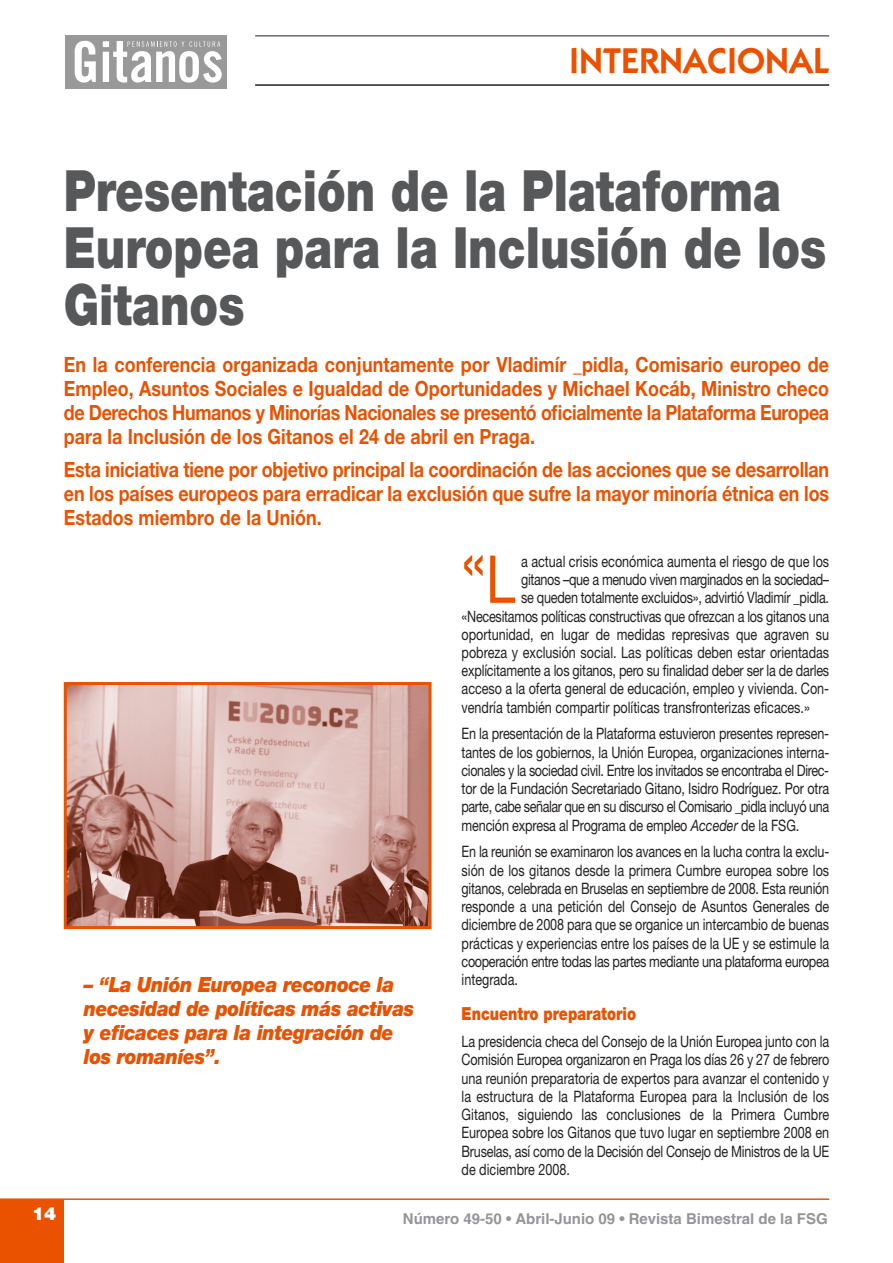
<style>
.page{position:relative;width:893px;height:1263px;background:#fff}
.page>*{position:absolute;margin:0;border:0;box-sizing:border-box;transform-origin:0 0}
.t1{font:66.15px "Helvetica Neue";color:#ea5200;scale:.8 1}
.t2{font:900 57px/57px "Helvetica Neue";color:#57585a;scale:.8 1}
.t3{font:600 36px "Itc Kabel";color:#ea5200}
.t4{font:700 21px/24px "Helvetica Neue";letter-spacing:.005em;color:#ea5200;text-align:justify;scale:.85 1}
.t5{font:italic 900 21px/24px "Helvetica Neue";letter-spacing:-.02em;color:#ea5200;scale:.93 1}
.t6{font:900 18px "Helvetica Neue";color:#ea5200;scale:.8 1}
.t7{font:900 18px "Helvetica Neue";color:#fff}
.t8{font:15.75px/18.3px "Helvetica Neue";letter-spacing:-.01em;color:#231f20;text-align:justify;scale:.8 1}
.t9{font:15.75px "Helvetica Neue";letter-spacing:-.03em;color:#231f20;scale:.8 1}
.t10{font:700 15px "Helvetica";color:#939598}
.s1{font-style:italic}
</style>
<div class="page">
<div style="left:65px;top:35px;width:162px;height:54px;background:#999"></div>
<svg style="left:75px;top:41px;width:21px;height:42px"></svg>
<svg style="left:103px;top:41px;width:119px;height:42px"></svg>
<hr style="left:255px;top:84px;width:574px;height:2px;background:#231f20">
<hr style="left:255px;top:36px;width:574px;height:1px;background:#231f20">
<hr style="left:0;top:1198px;width:829px;height:2px;background:#ea5200">
<div style="left:0;top:1199px;width:64px;height:64px;background:#ea5200"></div>
<img style="left:68px;top:686px;width:359px;height:239px">
<div style="left:64px;top:682px;width:367px;height:247px;border:3px solid #ea5200"></div>
<h3 class="t3" style="left:569px;top:48px;width:262px">INTERNACIONAL</h3>
<h2 class="t2" style="left:64px;top:167px;width:955px">Presentación de la Plataforma<br>Europea para la Inclusión de los<br>Gitanos</h2>
<p class="t4" style="left:64px;top:355px;width:902px">En la conferencia organizada conjuntamente por Vladimír _pidla, Comisario europeo de Empleo, Asuntos Sociales e Igualdad de Oportunidades y Michael Kocáb, Ministro checo de Derechos Humanos y Minorías Nacionales se presentó oficialmente la Plataforma Europea para la Inclusión de los Gitanos el 24 de abril en Praga.</p>
<h3 class="t4" style="left:64px;top:459px;width:902px">Esta iniciativa tiene por objetivo principal la coordinación de las acciones que se desarrollan en los países europeos para erradicar la exclusión que sufre la mayor minoría étnica en los Estados miembro de la Unión.</h3>
<h3 class="t5" style="left:84px;top:974px;width:357px">– “La Unión Europea reconoce la necesidad de políticas más activas y eficaces para la integración de los romaníes”.</h3>
<h1 class="t1" style="left:462px;top:546px;width:69px">«L</h1>
<p class="t8" style="left:521px;top:554px;width:386px">a actual crisis económica aumenta el riesgo de que los</p>
<p class="t9" style="left:521px;top:574px;width:386px">gitanos –que a menudo viven marginados en la sociedad–</p>
<p class="t8" style="left:521px;top:590px;width:386px">se queden totalmente excluidos», advirtió Vladimír _pidla.</p>
<p class="t8" style="left:462px;top:608px;width:461px">«Necesitamos políticas constructivas que ofrezcan a los gitanos una</p>
<p class="t8" style="left:462px;top:626px;width:461px">oportunidad, en lugar de medidas represivas que agraven su</p>
<p class="t8" style="left:462px;top:645px;width:461px">pobreza y exclusión social. Las políticas deben estar orientadas</p>
<p class="t8" style="left:462px;top:663px;width:461px">explícitamente a los gitanos, pero su finalidad deber ser la de darles</p>
<p class="t8" style="left:462px;top:681px;width:461px">acceso a la oferta general de educación, empleo y vivienda. Con-</p>
<p class="t8" style="left:462px;top:699px;width:437px">vendría también compartir políticas transfronterizas eficaces.»</p>
<p class="t8" style="left:462px;top:726px;width:461px">En la presentación de la Plataforma estuvieron presentes represen&shy;tantes de los gobiernos, la Unión Europea, organizaciones interna&shy;cionales y la sociedad civil. Entre los invitados se encontraba el Direc&shy;tor de la Fundación Secretariado Gitano, Isidro Rodríguez. Por otra parte, cabe señalar que en su discurso el Comisario _pidla incluyó una mención expresa al Programa de empleo <span class="s1">Acceder</span> de la FSG.</p>
<p class="t8" style="left:462px;top:844px;width:461px">En la reunión se examinaron los avances en la lucha contra la exclu&shy;sión de los gitanos desde la primera Cumbre europea sobre los gitanos, celebrada en Bruselas en septiembre de 2008. Esta reunión responde a una petición del Consejo de Asuntos Generales de diciembre de 2008 para que se organice un intercambio de buenas prácticas y experiencias entre los países de la UE y se estimule la cooperación entre todas las partes mediante una plataforma europea integrada.</p>
<p class="t6" style="left:462px;top:1007px;width:220px">Encuentro preparatorio</p>
<p class="t8" style="left:462px;top:1034px;width:461px">La presidencia checa del Consejo de la Unión Europea junto con la Comisión Europea organizaron en Praga los días 26 y 27 de febrero una reunión preparatoria de expertos para avanzar el contenido y la estructura de la Plataforma Europea para la Inclusión de los Gitanos, siguiendo las conclusiones de la Primera Cumbre Europea sobre los Gitanos que tuvo lugar en septiembre 2008 en Bruselas, así como de la Decisión del Consejo de Ministros de la UE de diciembre 2008.</p>
<p class="t7" style="left:32px;top:1207px;width:26px">14</p>
<p class="t10" style="left:403px;top:1213px;width:426px">Número 49-50 • Abril-Junio 09 • Revista Bimestral de la FSG</p>
</div>
